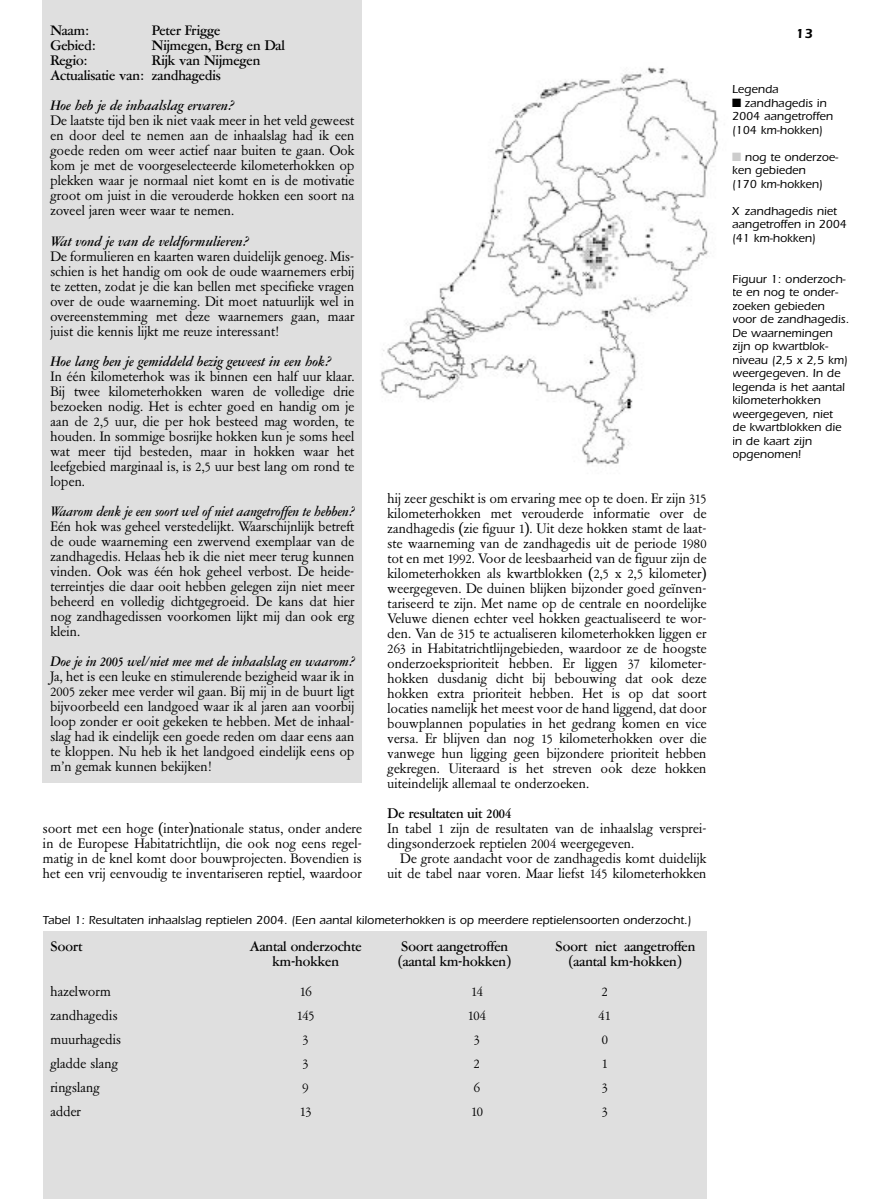
<style>
.page{position:relative;width:893px;height:1199px;background:#fff}
.page>*{position:absolute;margin:0;border:0;box-sizing:border-box;transform-origin:0 0}
.t1{font:13.5px/15px "Garamont Amsterdam BQ";color:#000;text-align:justify}
.t2{font:500 13.5px/15px "Garamont Amsterdam BQ";color:#000}
.t3{font:italic 500 13.5px "Garamont Amsterdam BQ";color:#000}
.t4{font:italic 500 13.5px "Garamont Amsterdam BQ";color:#000;scale:.93 1}
.t5{font:italic 500 13.5px "Garamont Amsterdam BQ";color:#000;scale:.95 1}
.t6{font:600 13.5px "Itc Eras";color:#000}
.t7{font:500 12px/13.5px "Itc Eras";color:#000}
.s1{color:#cdcdcd}
</style>
<div class="page">
<div style="left:43px;top:0;width:319px;height:203px;background:#dfdfdf"></div>
<div style="left:43px;top:15px;width:319px;height:767px;background:#dfdfdf"></div>
<div style="left:43px;top:930px;width:663px;height:268px;background:#dfdfdf"></div>
<img style="left:380px;top:67px;width:338px;height:398px">
<p class="t2" style="left:50px;top:24px;width:40px">Naam:</p>
<p class="t2" style="left:152px;top:24px;width:70px">Peter Frigge</p>
<p class="t2" style="left:50px;top:39px;width:47px">Gebied:</p>
<p class="t2" style="left:152px;top:39px;width:134px">Nijmegen, Berg en Dal</p>
<p class="t2" style="left:50px;top:54px;width:38px">Regio:</p>
<p class="t2" style="left:50px;top:54px;width:211px;text-indent:101px">Rijk van Nijmegen<br>Actualisatie van: zandhagedis</p>
<p class="t3" style="left:50px;top:100px;width:185px">Hoe heb je de inhaalslag ervaren?</p>
<p class="t1" style="left:50px;top:114px;width:305px">De laatste tijd ben ik niet vaak meer in het veld geweest en door deel te nemen aan de inhaalslag had ik een goede reden om weer actief naar buiten te gaan. Ook kom je met de voorgeselecteerde kilometerhokken op plekken waar je normaal niet komt en is de motivatie groot om juist in die verouderde hokken een soort na zoveel jaren weer waar te nemen.</p>
<p class="t3" style="left:50px;top:235px;width:200px">Wat vond je van de veldformulieren?</p>
<p class="t1" style="left:50px;top:249px;width:305px">De formulieren en kaarten waren duidelijk genoeg. Mis&shy;schien is het handig om ook de oude waarnemers erbij te zetten, zodat je die kan bellen met specifieke vragen over de oude waarneming. Dit moet natuurlijk wel in overeenstemming met deze waarnemers gaan, maar juist die kennis lijkt me reuze interessant!</p>
<p class="t3" style="left:50px;top:355px;width:282px">Hoe lang ben je gemiddeld bezig geweest in een hok?</p>
<p class="t1" style="left:50px;top:369px;width:305px">In één kilometerhok was ik binnen een half uur klaar.<br>Bij twee kilometerhokken waren de volledige drie bezoeken nodig. Het is echter goed en handig om je aan de 2,5 uur, die per hok besteed mag worden, te houden. In sommige bosrijke hokken kun je soms heel wat meer tijd besteden, maar in hokken waar het leefgebied marginaal is, is 2,5 uur best lang om rond te lopen.</p>
<p class="t4" style="left:50px;top:505px;width:328px">Waarom denk je een soort wel of niet aangetroffen te hebben?</p>
<p class="t1" style="left:50px;top:519px;width:305px">Eén hok was geheel verstedelijkt. Waarschijnlijk betreft de oude waarneming een zwervend exemplaar van de zandhagedis. Helaas heb ik die niet meer terug kunnen vinden. Ook was één hok geheel verbost. De heide&shy;terreintjes die daar ooit hebben gelegen zijn niet meer beheerd en volledig dichtgegroeid. De kans dat hier nog zandhagedissen voorkomen lijkt mij dan ook erg klein.</p>
<p class="t5" style="left:50px;top:655px;width:321px">Doe je in 2005 wel/niet mee met de inhaalslag en waarom?</p>
<p class="t1" style="left:50px;top:669px;width:305px">Ja, het is een leuke en stimulerende bezigheid waar ik in 2005 zeker mee verder wil gaan. Bij mij in de buurt ligt bijvoorbeeld een landgoed waar ik al jaren aan voorbij loop zonder er ooit gekeken te hebben. Met de inhaal&shy;slag had ik eindelijk een goede reden om daar eens aan te kloppen. Nu heb ik het landgoed eindelijk eens op m’n gemak kunnen bekijken!</p>
<p class="t1" style="left:43px;top:822px;width:320px">soort met een hoge (inter)nationale status, onder andere in de Europese Habitatrichtlijn, die ook nog eens regel&shy;matig in de knel komt door bouwprojecten. Bovendien is het een vrij eenvoudig te inventariseren reptiel, waardoor</p>
<p class="t1" style="left:387px;top:492px;width:320px">hij zeer geschikt is om ervaring mee op te doen. Er zijn 315 kilometerhokken met verouderde informatie over de zandhagedis (zie figuur 1). Uit deze hokken stamt de laat&shy;ste waarneming van de zandhagedis uit de periode 1980 tot en met 1992. Voor de leesbaarheid van de figuur zijn de kilometerhokken als kwartblokken (2,5 x 2,5 kilometer) weergegeven. De duinen blijken bijzonder goed geïnven&shy;tariseerd te zijn. Met name op de centrale en noordelijke Veluwe dienen echter veel hokken geactualiseerd te wor&shy;den. Van de 315 te actualiseren kilometerhokken liggen er 263 in Habitatrichtlijngebieden, waardoor ze de hoogste onderzoeksprioriteit hebben. Er liggen 37 kilometer&shy;hokken dusdanig dicht bij bebouwing dat ook deze hokken extra prioriteit hebben. Het is op dat soort locaties namelijk het meest voor de hand liggend, dat door bouwplannen populaties in het gedrang komen en vice versa. Er blijven dan nog 15 kilometerhokken over die vanwege hun ligging geen bijzondere prioriteit hebben gekregen. Uiteraard is het streven ook deze hokken uiteindelijk allemaal te onderzoeken.</p>
<p class="t2" style="left:387px;top:807px;width:125px">De resultaten uit 2004</p>
<p class="t1" style="left:387px;top:822px;width:320px">In tabel 1 zijn de resultaten van de inhaalslag versprei&shy;dingsonderzoek reptielen 2004 weergegeven.</p>
<p class="t1" style="left:387px;top:852px;width:320px;text-align:right">De grote aandacht voor de zandhagedis komt duidelijk uit de tabel naar voren. Maar liefst 145 kilometerhokken</p>
<p class="t7" style="left:43px;top:914px;width:650px">Tabel 1: Resultaten inhaalslag reptielen 2004. (Een aantal kilometerhokken is op meerdere reptielensoorten onderzocht.)</p>
<p class="t2" style="left:50px;top:940px;width:34px">Soort</p>
<p class="t2" style="left:250px;top:940px;width:113px">Aantal onderzochte</p>
<p class="t2" style="left:401px;top:940px;width:108px">Soort aangetroffen</p>
<p class="t2" style="left:555px;top:940px;width:141px">Soort niet aangetroffen</p>
<p class="t2" style="left:272px;top:955px;width:68px">km-hokken</p>
<p class="t2" style="left:397px;top:955px;width:116px">(aantal km-hokken)</p>
<p class="t2" style="left:568px;top:955px;width:116px">(aantal km-hokken)</p>
<p class="t1" style="left:50px;top:984px;width:62px">hazelworm</p>
<p class="t1" style="left:300px;top:984px;width:13px">16</p>
<p class="t1" style="left:471px;top:984px;width:13px">14</p>
<p class="t1" style="left:601px;top:984px;width:8px">2</p>
<p class="t1" style="left:50px;top:1008px;width:69px">zandhagedis</p>
<p class="t1" style="left:297px;top:1008px;width:19px">145</p>
<p class="t1" style="left:468px;top:1008px;width:20px">104</p>
<p class="t1" style="left:598px;top:1008px;width:14px">41</p>
<p class="t1" style="left:50px;top:1032px;width:72px">muurhagedis</p>
<p class="t1" style="left:302px;top:1032px;width:8px">3</p>
<p class="t1" style="left:474px;top:1032px;width:8px">3</p>
<p class="t1" style="left:601px;top:1032px;width:8px">0</p>
<p class="t1" style="left:50px;top:1056px;width:69px">gladde slang</p>
<p class="t1" style="left:302px;top:1056px;width:8px">3</p>
<p class="t1" style="left:474px;top:1056px;width:8px">2</p>
<p class="t1" style="left:601px;top:1056px;width:8px">1</p>
<p class="t1" style="left:50px;top:1080px;width:51px">ringslang</p>
<p class="t1" style="left:302px;top:1080px;width:8px">9</p>
<p class="t1" style="left:474px;top:1080px;width:8px">6</p>
<p class="t1" style="left:601px;top:1080px;width:8px">3</p>
<p class="t1" style="left:50px;top:1104px;width:32px">adder</p>
<p class="t1" style="left:300px;top:1104px;width:13px">13</p>
<p class="t1" style="left:471px;top:1104px;width:13px">10</p>
<p class="t1" style="left:601px;top:1104px;width:8px">3</p>
<p class="t6" style="left:795px;top:29px;width:19px">13</p>
<p class="t7" style="left:732px;top:84px;width:48px">Legenda</p>
<p class="t7" style="left:732px;top:97px;width:102px">■ zandhagedis in<br>2004 aangetroffen (104 km-hokken)</p>
<p class="t7" style="left:732px;top:151px;width:108px"><span class="s1">■</span> nog te onderzoe&shy;ken gebieden<br>(170 km-hokken)</p>
<p class="t7" style="left:732px;top:205px;width:116px">X zandhagedis niet aangetroffen in 2004 (41 km-hokken)</p>
<p class="t7" style="left:732px;top:273px;width:118px">Figuur 1: onderzoch&shy;te en nog te onder&shy;zoeken gebieden voor de zandhagedis.<br>De waarnemingen zijn op kwartblok&shy;niveau (2,5 x 2,5 km) weergegeven. In de legenda is het aantal kilometerhokken weergegeven, niet de kwartblokken die in de kaart zijn opgenomen!</p>
</div>
